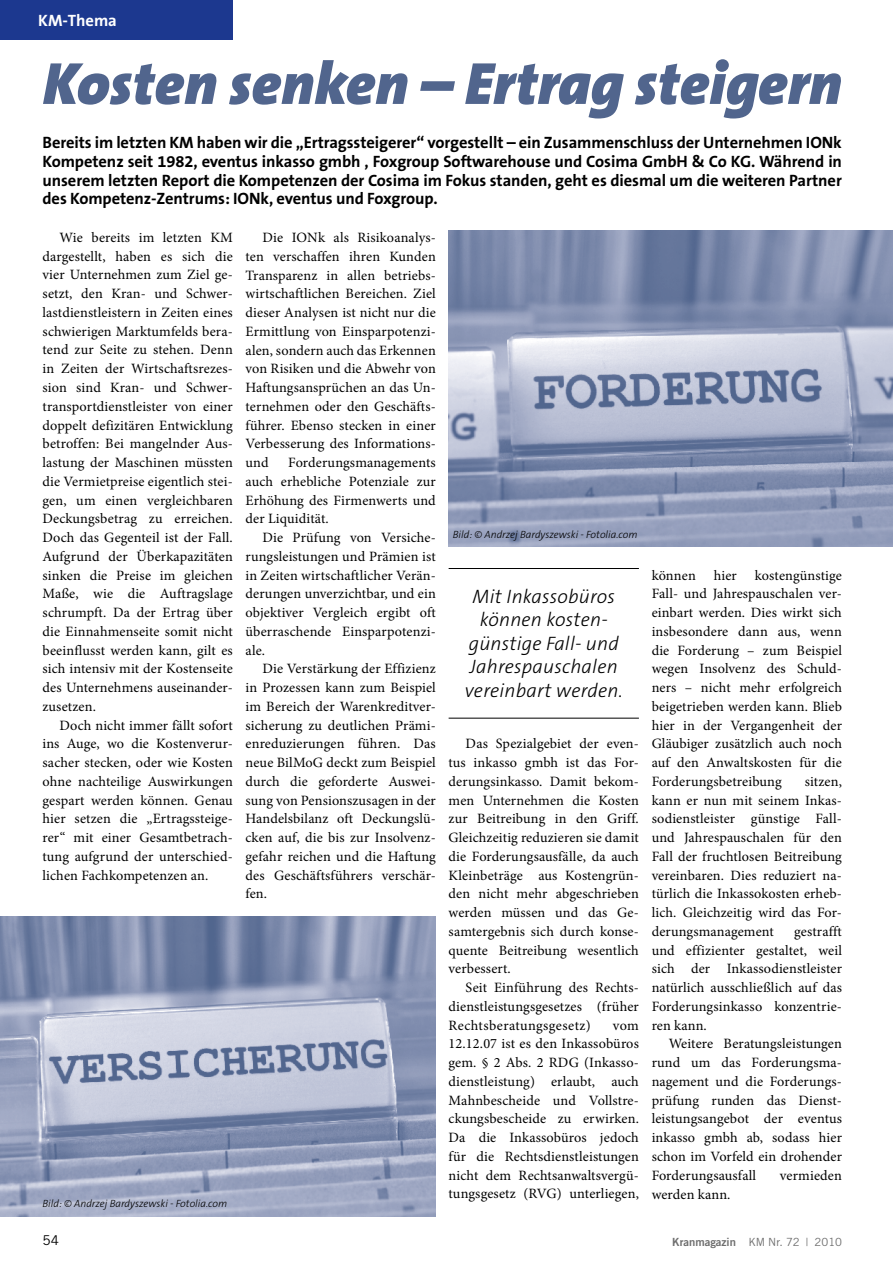
<style>
.page{position:relative;width:893px;height:1263px;background:#fff}
.page>*{position:absolute;margin:0;border:0;box-sizing:border-box;transform-origin:0 0}
.t1{font:italic 900 60px "The Sans B9";color:#51658d}
.t2{font:italic 300 19.5px/23.4px "The Sans B3";letter-spacing:.01em;color:#000;text-align:center}
.t3{font:700 16.5px/18.8px "The Sans B7";letter-spacing:-.005em;color:#000;text-align:justify}
.t4{font:700 16.5px "The Sans B7";color:#fff}
.t5{font:14.25px/18.8px "Minion Pro";letter-spacing:.01em;color:#000;text-align:justify}
.t6{font:13.5px "Trade Gothic";color:#000}
.t7{font:11.25px "Trade Gothic";color:#6e6e6e}
.t8{font:italic 300 10.5px "The Sans B3";color:#000}
.s1{font-family:"Trade Gothic Bold Two"}
</style>
<div class="page">
<div style="left:0;top:0;width:233px;height:39px;background:#1c388f"></div>
<hr style="left:449px;top:568px;width:190px;height:1px;background:#000">
<hr style="left:449px;top:718px;width:190px;height:1px;background:#000">
<img style="left:0;top:916px;width:436px;height:300px">
<img style="left:449px;top:231px;width:444px;height:316px">
<p class="t4" style="left:38px;top:11px;width:80px">KM-Thema</p>
<h1 class="t1" style="left:43px;top:51px;width:801px">Kosten senken – Ertrag steigern</h1>
<p class="t3" style="left:43px;top:134px;width:801px">Bereits im letzten KM haben wir die „Ertragssteigerer“ vorgestellt – ein Zusammenschluss der Unternehmen IONk Kompetenz seit 1982, eventus inkasso gmbh , Foxgroup Softwarehouse und Cosima GmbH &amp; Co KG. Während in unserem letzten Report die Kompetenzen der Cosima im Fokus standen, geht es diesmal um die weiteren Partner des Kompetenz-Zentrums: IONk, eventus und Foxgroup.</p>
<p class="t5" style="left:43px;top:228px;width:192px;text-indent:17px">Wie bereits im letzten KM dargestellt, haben es sich die vier Unternehmen zum Ziel ge&shy;setzt, den Kran- und Schwer&shy;lastdienstleistern in Zeiten eines schwierigen Marktumfelds bera&shy;tend zur Seite zu stehen. Denn in Zeiten der Wirtschaftsrezes&shy;sion sind Kran- und Schwer&shy;transportdienstleister von einer doppelt defizitären Entwicklung betroffen: Bei mangelnder Aus&shy;lastung der Maschinen müssten die Vermietpreise eigentlich stei&shy;gen, um einen vergleichbaren Deckungsbetrag zu erreichen.<br>Doch das Gegenteil ist der Fall.<br>Aufgrund der Überkapazitäten sinken die Preise im gleichen Maße, wie die Auftragslage schrumpft. Da der Ertrag über die Einnahmenseite somit nicht beeinflusst werden kann, gilt es sich intensiv mit der Kostenseite des Unternehmens auseinander&shy;zusetzen.</p>
<p class="t5" style="left:43px;top:716px;width:192px;text-indent:17px">Doch nicht immer fällt sofort ins Auge, wo die Kostenverur&shy;sacher stecken, oder wie Kosten ohne nachteilige Auswirkungen gespart werden können. Genau hier setzen die „Ertragssteige&shy;rer“ mit einer Gesamtbetrach&shy;tung aufgrund der unterschied&shy;lichen Fachkompetenzen an.</p>
<p class="t5" style="left:246px;top:228px;width:192px;text-indent:17px">Die IONk als Risikoanalys&shy;ten verschaffen ihren Kunden Transparenz in allen betriebs&shy;wirtschaftlichen Bereichen. Ziel dieser Analysen ist nicht nur die Ermittlung von Einsparpotenzi&shy;alen, sondern auch das Erkennen von Risiken und die Abwehr von Haftungsansprüchen an das Un&shy;ternehmen oder den Geschäfts&shy;führer. Ebenso stecken in einer Verbesserung des Informations&shy;und</p>
<p class="t5" style="left:246px;top:453px;width:192px;text-indent:43px">Forderungsmanagements auch erhebliche Potenziale zur Erhöhung des Firmenwerts und der Liquidität.</p>
<p class="t5" style="left:246px;top:528px;width:192px;text-indent:17px">Die Prüfung von Versiche&shy;rungsleistungen und Prämien ist in Zeiten wirtschaftlicher Verän&shy;derungen unverzichtbar, und ein objektiver Vergleich ergibt oft überraschende Einsparpotenzi&shy;ale.</p>
<p class="t5" style="left:246px;top:659px;width:192px;text-indent:17px">Die Verstärkung der Effizienz in Prozessen kann zum Beispiel im Bereich der Warenkreditver&shy;sicherung zu deutlichen Prämi&shy;enreduzierungen führen. Das neue BilMoG deckt zum Beispiel durch die geforderte Auswei&shy;sung von Pensionszusagen in der Handelsbilanz oft Deckungslü&shy;cken auf, die bis zur Insolvenz&shy;gefahr reichen und die Haftung des Geschäftsführers verschär&shy;fen.</p>
<p class="t8" style="left:453px;top:529px;width:186px">Bild: © Andrzej Bardyszewski - Fotolia.com</p>
<p class="t5" style="left:652px;top:566px;width:192px;text-indent:103px">kostengünstige Fall- und Jahrespauschalen ver&shy;einbart werden. Dies wirkt sich insbesondere dann aus, wenn die Forderung – zum Beispiel wegen Insolvenz des Schuld&shy;ners – nicht mehr erfolgreich beigetrieben werden kann. Blieb hier in der Vergangenheit der Gläubiger zusätzlich auch noch auf den Anwaltskosten für die Forderungsbetreibung</p>
<p class="t5" style="left:652px;top:566px;width:46px">können</p>
<p class="t5" style="left:714px;top:566px;width:25px">hier</p>
<h2 class="t2" style="left:465px;top:585px;width:159px">Mit Inkassobüros können kosten&shy;günstige Fall- und<br>Jahrespauschalen vereinbart werden.</h2>
<p class="t5" style="left:449px;top:734px;width:192px;text-indent:17px">Das Spezialgebiet der even&shy;tus inkasso gmbh ist das For&shy;derungsinkasso. Damit bekom&shy;men Unternehmen die Kosten zur Beitreibung in den Griff.<br>Gleichzeitig reduzieren sie damit die Forderungsausfälle, da auch Kleinbeträge aus Kostengrün&shy;den nicht mehr abgeschrieben werden müssen und das Ge&shy;samtergebnis sich durch konse&shy;quente Beitreibung wesentlich verbessert.</p>
<p class="t5" style="left:449px;top:978px;width:192px;text-indent:17px">Seit Einführung des Rechts&shy;dienstleistungsgesetzes (früher Rechtsberatungsgesetz)</p>
<p class="t5" style="left:652px;top:772px;width:192px;text-indent:153px">sitzen, kann er nun mit seinem Inkas&shy;sodienstleister günstige Fall&shy;und Jahrespauschalen für den Fall der fruchtlosen Beitreibung vereinbaren. Dies reduziert na&shy;türlich die Inkassokosten erheb&shy;lich. Gleichzeitig wird das For&shy;derungsmanagement</p>
<p class="t5" style="left:652px;top:922px;width:192px;text-indent:143px">gestrafft und effizienter gestaltet, weil sich der Inkassodienstleister natürlich ausschließlich auf das Forderungsinkasso konzentrie&shy;ren kann.</p>
<p class="t5" style="left:652px;top:1034px;width:192px;text-indent:17px">Weitere Beratungsleistungen rund um das Forderungsma&shy;nagement und die Forderungs&shy;prüfung runden das Dienst&shy;leistungsangebot der eventus inkasso gmbh ab, sodass hier schon im Vorfeld ein drohender Forderungsausfall</p>
<p class="t5" style="left:449px;top:1016px;width:192px;text-indent:164px">vom 12.12.07 ist es den Inkassobüros gem. § 2 Abs. 2 RDG (Inkasso&shy;dienstleistung) erlaubt, auch Mahnbescheide und Vollstre&shy;ckungsbescheide zu erwirken.<br>Da die Inkassobüros jedoch für die Rechtsdienstleistungen nicht dem Rechtsanwaltsvergü&shy;tungsgesetz (RVG) unterliegen,</p>
<p class="t5" style="left:780px;top:1166px;width:64px">vermieden</p>
<p class="t5" style="left:652px;top:1184px;width:80px">werden kann.</p>
<p class="t8" style="left:43px;top:1198px;width:186px">Bild: © Andrzej Bardyszewski - Fotolia.com</p>
<p class="t6" style="left:43px;top:1232px;width:18px">54</p>
<p class="t7" style="left:672px;top:1235px;width:171px"><span class="s1">Kranmagazin</span> KM Nr. 72 | 2010</p>
</div>
